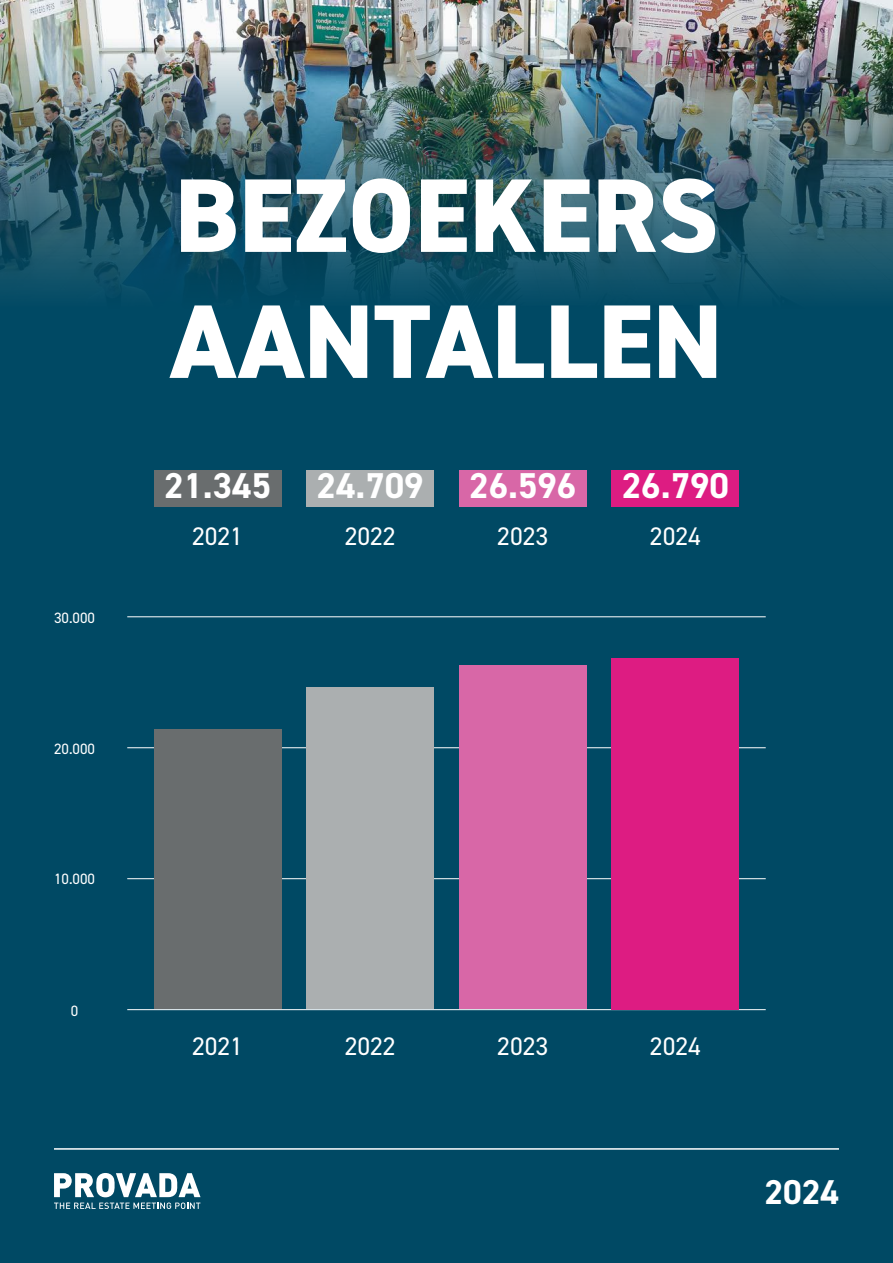
<style>
.page{position:relative;width:893px;height:1263px;background:#fff}
.page>*{position:absolute;margin:0;border:0;box-sizing:border-box;transform-origin:0 0}
.t1{font:800 105px/126px "DIN2014";color:#fff}
.t2{font:700 36px "DIN2014";color:#fff}
.t3{font:700 34.5px "DIN2014";color:#fff}
.t4{font:25.5px "DIN2014";color:#fff}
.t5{font:15px "DIN2014";color:#fff}
</style>
<div class="page">
<img style="left:0;top:0;width:893px;height:38px">
<div style="left:0;top:340px;width:893px;height:923px;background:#004964"></div>
<img style="left:0;top:38px;width:893px;height:302px">
<svg style="left:54px;top:1173px;width:147px;height:36px"></svg>
<hr style="left:54px;top:1148px;width:785px;height:2px;background:#fff">
<div style="left:154px;top:470px;width:127px;height:36px;background:#696d6e"></div>
<div style="left:306px;top:470px;width:128px;height:36px;background:#abafb0"></div>
<div style="left:459px;top:470px;width:128px;height:36px;background:#d867a7"></div>
<div style="left:612px;top:470px;width:127px;height:36px;background:#dd1c82"></div>
<hr style="left:127px;top:1009px;width:639px;height:1px;background:#fff">
<hr style="left:127px;top:878px;width:639px;height:1px;background:#fff">
<hr style="left:127px;top:747px;width:639px;height:1px;background:#fff">
<hr style="left:127px;top:616px;width:639px;height:1px;background:#fff">
<div style="left:154px;top:729px;width:127px;height:280px;background:#696d6e"></div>
<div style="left:306px;top:688px;width:128px;height:321px;background:#abafb0"></div>
<div style="left:612px;top:658px;width:127px;height:351px;background:#dd1c82"></div>
<div style="left:459px;top:665px;width:128px;height:344px;background:#d867a7"></div>
<p class="t5" style="left:54px;top:608px;width:43px">30.000</p>
<p class="t5" style="left:54px;top:739px;width:43px">20.000</p>
<p class="t5" style="left:54px;top:870px;width:43px">10.000</p>
<p class="t5" style="left:71px;top:1001px;width:9px">0</p>
<p class="t1" style="left:170px;top:153px;width:553px">BEZOEKERS<br>AANTALLEN</p>
<p class="t2" style="left:164px;top:462px;width:109px">21.345</p>
<p class="t2" style="left:317px;top:462px;width:109px">24.709</p>
<p class="t2" style="left:469px;top:462px;width:109px">26.596</p>
<p class="t2" style="left:622px;top:462px;width:109px">26.790</p>
<p class="t4" style="left:345px;top:520px;width:52px">2022</p>
<p class="t4" style="left:497px;top:520px;width:52px">2023</p>
<p class="t4" style="left:650px;top:520px;width:52px">2024</p>
<p class="t4" style="left:192px;top:520px;width:52px">2021</p>
<p class="t4" style="left:192px;top:1030px;width:52px">2021</p>
<p class="t4" style="left:345px;top:1030px;width:52px">2022</p>
<p class="t4" style="left:497px;top:1030px;width:52px">2023</p>
<p class="t4" style="left:650px;top:1030px;width:52px">2024</p>
<p class="t3" style="left:764px;top:1169px;width:76px">2024</p>
</div>
